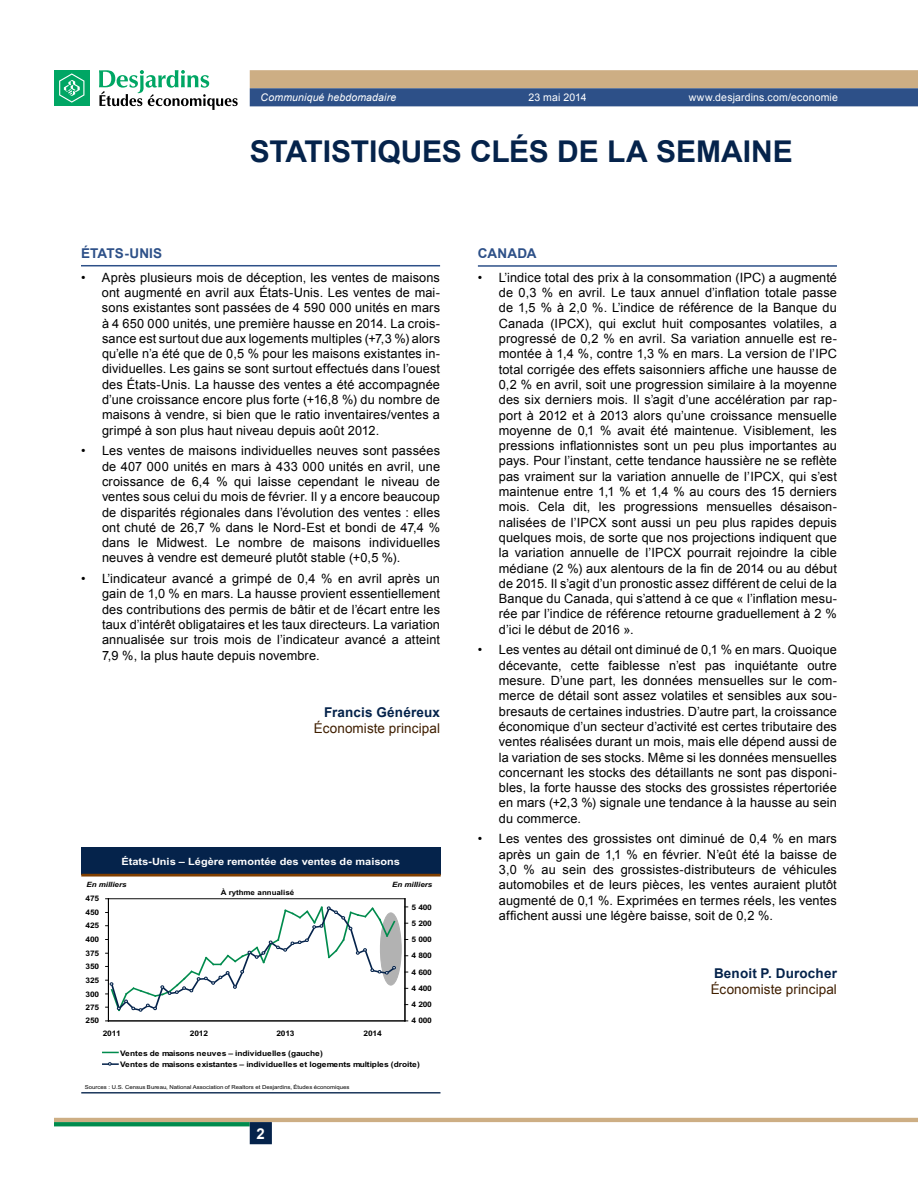
<style>
.page{position:relative;width:918px;height:1188px;background:#fff}
.page>*{position:absolute;margin:0;border:0;box-sizing:border-box;transform-origin:0 0}
.t1{font:700 30px "Arial";color:#05234b}
.t2{font:700 15px "Arial";color:#fff}
.t3{font:13.5px "Arial";letter-spacing:.005em;color:#401f00}
.t4{font:700 13.5px "Arial";letter-spacing:.015em;color:#05234b}
.t5{font:700 13.5px "Arial";letter-spacing:.015em;color:#2d5088}
.t6{font:12.75px/15.3px "Arial";letter-spacing:.01em;color:#000;text-align:justify}
.t7{font:10.5px "Arial";letter-spacing:.015em;color:#fff}
.t8{font:italic 10.5px "Arial";letter-spacing:.015em;color:#fff}
.t9{font:700 10.05px "Arial";color:#fff;scale:1.1 1}
.t10{font:700 7.65px/11.7px "Arial";letter-spacing:-.01em;color:#000;scale:1.1 1}
.t11{font:italic 700 7.2px "Arial";color:#000;scale:1.1 1}
.t12{font:700 7.2px "Arial";color:#000;scale:1.1 1}
.t13{font:5.4px "Arial";letter-spacing:.005em;color:#000;scale:1.1 1}
</style>
<div class="page">
<svg style="left:250px;top:70px;width:668px;height:36px;background:#7e8087"></svg>
<hr style="left:54px;top:1118px;width:864px;height:4px;background:#cdae84">
<svg style="left:54px;top:1122px;width:196px;height:4px"></svg>
<div style="left:250px;top:1122px;width:22px;height:22px;background:#05234b;border:2px solid #05234b"></div>
<div style="left:54px;top:70px;width:36px;height:36px;background:#00a664"></div>
<svg style="left:59px;top:73px;width:25px;height:30px"></svg>
<svg style="left:99px;top:70px;width:139px;height:40px"></svg>
<hr style="left:81px;top:265px;width:359px;height:1px;background:#2d5088">
<hr style="left:478px;top:265px;width:359px;height:2px;background:#2d5088">
<div style="left:81px;top:848px;width:359px;height:27px;background:#05234b"></div>
<hr style="left:81px;top:874px;width:359px;height:3px;background:#803f00">
<hr style="left:81px;top:1092px;width:359px;height:2px;background:#05234b">
<div style="left:380px;top:913px;width:21px;height:72px;background:#b2b2b2;border-radius:50%"></div>
<div style="left:380px;top:913px;width:21px;height:72px;border:1px solid #b2b2b2;border-radius:50%"></div>
<hr style="left:108px;top:898px;width:297px;height:1px;background:#000">
<hr style="left:108px;top:899px;width:1px;height:122px;background:#000">
<hr style="left:108px;top:1021px;width:297px;height:1px;background:#000">
<hr style="left:405px;top:899px;width:1px;height:122px;background:#000">
<svg style="left:106px;top:905px;width:291px;height:107px"></svg>
<svg style="left:103px;top:1052px;width:15px;height:1px"></svg>
<svg style="left:103px;top:1062px;width:15px;height:3px"></svg>
<p class="t8" style="left:261px;top:91px;width:137px">Communiqué hebdomadaire</p>
<p class="t7" style="left:528px;top:91px;width:60px">23 mai 2014</p>
<p class="t7" style="left:689px;top:91px;width:151px">www.desjardins.com/economie</p>
<h1 class="t1" style="left:250px;top:132px;width:545px">Statistiques clés de la semaine</h1>
<p class="t5" style="left:81px;top:245px;width:10px">États</p>
<p class="t5" style="left:124px;top:245px;width:38px">-Unis</p>
<p class="t6" style="left:102px;top:270px;width:340px;text-indent:-21px">• Après plusieurs mois de déception, les ventes de maisons ont augmenté en avril aux États‑Unis. Les ventes de mai&shy;sons existantes sont passées de 4 590 000 unités en mars à 4 650 000 unités, une première hausse en 2014. La crois&shy;sance est surtout due aux logements multiples (+7,3 %) alors qu’elle n’a été que de 0,5 % pour les maisons existantes in&shy;dividuelles. Les gains se sont surtout effectués dans l’ouest des États‑Unis. La hausse des ventes a été accompagnée d’une croissance encore plus forte (+16,8 %) du nombre de maisons à vendre, si bien que le ratio inventaires/ventes a grimpé à son plus haut niveau depuis août 2012.</p>
<p class="t6" style="left:102px;top:443px;width:340px;text-indent:-21px">• Les ventes de maisons individuelles neuves sont passées de 407 000 unités en mars à 433 000 unités en avril, une croissance de 6,4 % qui laisse cependant le niveau de ventes sous celui du mois de février. Il y a encore beaucoup de disparités régionales dans l’évolution des ventes : elles ont chuté de 26,7 % dans le Nord‑Est et bondi de 47,4 % dans le Midwest. Le nombre de maisons individuelles neuves à vendre est demeuré plutôt stable (+0,5 %).</p>
<p class="t6" style="left:102px;top:571px;width:340px;text-indent:-21px">• L’indicateur avancé a grimpé de 0,4 % en avril après un gain de 1,0 % en mars. La hausse provient essentiellement des contributions des permis de bâtir et de l’écart entre les taux d’intérêt obligataires et les taux directeurs. La variation annualisée sur trois mois de l’indicateur avancé a atteint 7,9 %, la plus haute depuis novembre.</p>
<p class="t4" style="left:324px;top:704px;width:117px">Francis Généreux</p>
<p class="t3" style="left:314px;top:720px;width:128px">Économiste principal</p>
<p class="t9" style="left:122px;top:856px;width:255px">États-Unis – Légère remontée des ventes de maisons</p>
<p class="t11" style="left:86px;top:881px;width:38px">En milliers</p>
<p class="t11" style="left:392px;top:881px;width:38px">En milliers</p>
<p class="t12" style="left:221px;top:888px;width:68px">À rythme annualisé</p>
<p class="t10" style="left:86px;top:893px;width:14px">475</p>
<p class="t10" style="left:86px;top:907px;width:14px">450</p>
<p class="t10" style="left:412px;top:901px;width:20px">5 400</p>
<p class="t10" style="left:86px;top:920px;width:14px">425</p>
<p class="t10" style="left:412px;top:917px;width:20px">5 200</p>
<p class="t10" style="left:86px;top:934px;width:14px">400</p>
<p class="t10" style="left:412px;top:934px;width:20px">5 000</p>
<p class="t10" style="left:86px;top:947px;width:14px">375</p>
<p class="t10" style="left:412px;top:950px;width:20px">4 800</p>
<p class="t10" style="left:86px;top:961px;width:14px">350</p>
<p class="t10" style="left:412px;top:966px;width:20px">4 600</p>
<p class="t10" style="left:86px;top:974px;width:14px">325</p>
<p class="t10" style="left:86px;top:988px;width:14px">300</p>
<p class="t10" style="left:412px;top:982px;width:20px">4 400</p>
<p class="t10" style="left:86px;top:1001px;width:14px">275</p>
<p class="t10" style="left:412px;top:999px;width:20px">4 200</p>
<p class="t10" style="left:86px;top:1015px;width:14px">250</p>
<p class="t10" style="left:412px;top:1015px;width:20px">4 000</p>
<p class="t10" style="left:103px;top:1027px;width:18px">2011</p>
<p class="t10" style="left:190px;top:1027px;width:18px">2012</p>
<p class="t10" style="left:277px;top:1027px;width:18px">2013</p>
<p class="t10" style="left:364px;top:1027px;width:18px">2014</p>
<p class="t10" style="left:120px;top:1047px;width:274px">Ventes de maisons neuves – individuelles (gauche)<br>Ventes de maisons existantes – individuelles et logements multiples (droite)</p>
<p class="t13" style="left:85px;top:1084px;width:242px">Sources : U.S. Census Bureau, National Association of Realtors et Desjardins, Études économiques</p>
<p class="t2" style="left:257px;top:1124px;width:10px">2</p>
<p class="t5" style="left:478px;top:245px;width:41px">Canada</p>
<p class="t6" style="left:499px;top:270px;width:340px;text-indent:-21px">• L’indice total des prix à la consommation (IPC) a augmenté de 0,3 % en avril. Le taux annuel d’inflation totale passe de 1,5 % à 2,0 %. L’indice de référence de la Banque du Canada (IPCX), qui exclut huit composantes volatiles, a progressé de 0,2 % en avril. Sa variation annuelle est re&shy;montée à 1,4 %, contre 1,3 % en mars. La version de l’IPC total corrigée des effets saisonniers affiche une hausse de 0,2 % en avril, soit une progression similaire à la moyenne des six derniers mois. Il s’agit d’une accélération par rap&shy;port à 2012 et à 2013 alors qu’une croissance mensuelle moyenne de 0,1 % avait été maintenue. Visiblement, les pressions inflationnistes sont un peu plus importantes au pays. Pour l’instant, cette tendance haussière ne se reflète pas vraiment sur la variation annuelle de l’IPCX, qui s’est maintenue entre 1,1 % et 1,4 % au cours des 15 derniers mois. Cela dit, les progressions mensuelles désaison&shy;nalisées de l’IPCX sont aussi un peu plus rapides depuis quelques mois, de sorte que nos projections indiquent que la variation annuelle de l’IPCX pourrait rejoindre la cible médiane (2 %) aux alentours de la fin de 2014 ou au début de 2015. Il s’agit d’un pronostic assez différent de celui de la Banque du Canada, qui s’attend à ce que « l’inflation mesu&shy;rée par l’indice de référence retourne graduellement à 2 % d’ici le début de 2016 ».</p>
<p class="t6" style="left:499px;top:642px;width:340px;text-indent:-21px">• Les ventes au détail ont diminué de 0,1 % en mars. Quoique décevante, cette faiblesse n’est pas inquiétante outre mesure. D’une part, les données mensuelles sur le com&shy;merce de détail sont assez volatiles et sensibles aux sou&shy;bresauts de certaines industries. D’autre part, la croissance économique d’un secteur d’activité est certes tributaire des ventes réalisées durant un mois, mais elle dépend aussi de la variation de ses stocks. Même si les données mensuelles concernant les stocks des détaillants ne sont pas disponi&shy;bles, la forte hausse des stocks des grossistes répertoriée en mars (+2,3 %) signale une tendance à la hausse au sein du commerce.</p>
<p class="t6" style="left:499px;top:831px;width:340px;text-indent:-21px">• Les ventes des grossistes ont diminué de 0,4 % en mars après un gain de 1,1 % en février. N’eût été la baisse de 3,0 % au sein des grossistes-distributeurs de véhicules automobiles et de leurs pièces, les ventes auraient plutôt augmenté de 0,1 %. Exprimées en termes réels, les ventes affichent aussi une légère baisse, soit de 0,2 %.</p>
<p class="t4" style="left:714px;top:964px;width:125px">Benoit P. Durocher</p>
<p class="t3" style="left:711px;top:980px;width:128px">Économiste principal</p>
</div>
